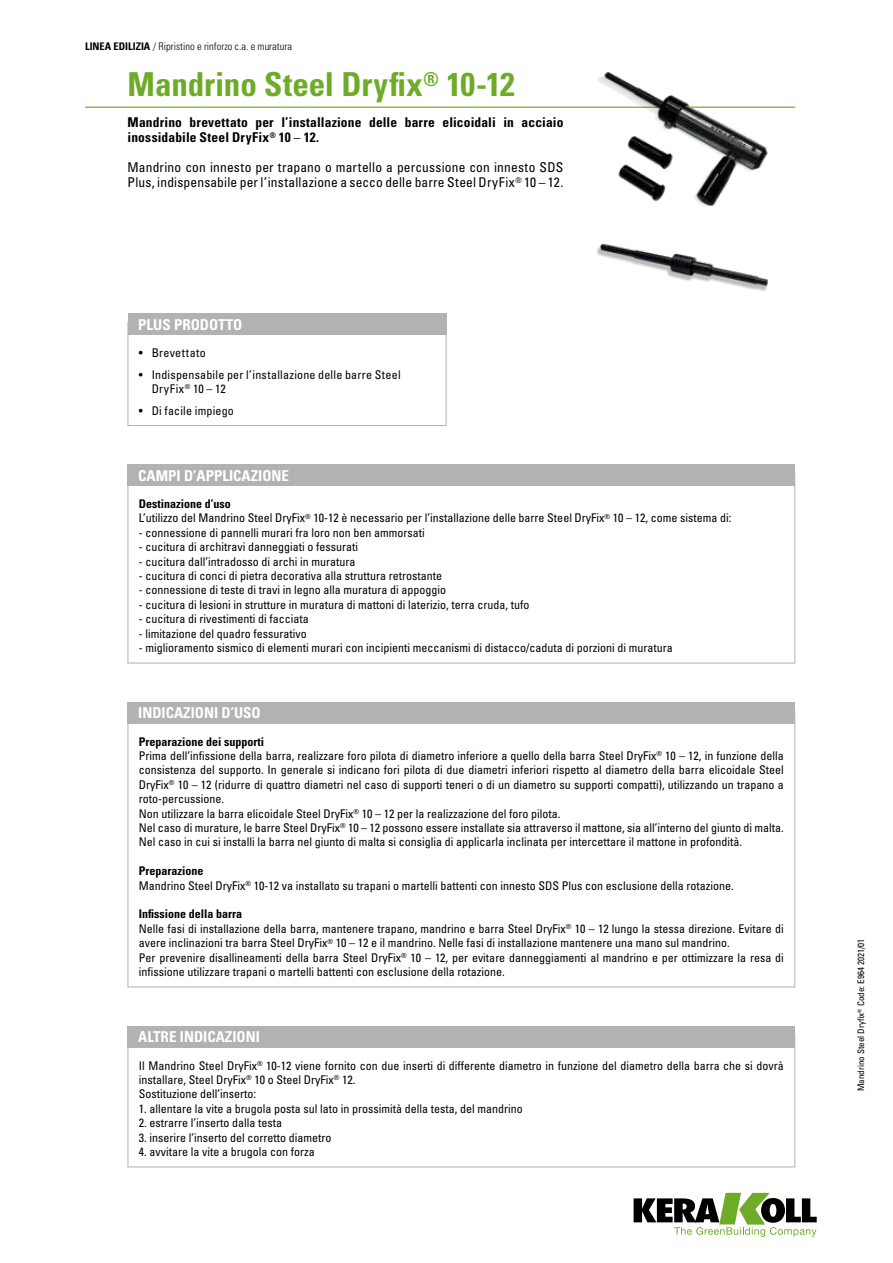
<style>
.page{position:relative;width:893px;height:1263px;background:#fff}
.page>*{position:absolute;margin:0;border:0;box-sizing:border-box;transform-origin:0 0}
.t1{font:700 condensed 33px "Univers LT Std";letter-spacing:-.005em;color:#6eab28}
.t2{font:700 condensed 15px "Univers LT Std";color:#fff}
.t3{font:condensed 13.5px/15px "Univers LT Std";letter-spacing:.015em;color:#000}
.t4{font:700 condensed 13.5px/15px "Univers LT Std";letter-spacing:.01em;color:#000}
.t5{font:condensed 12px/14.4px "Univers LT Std";color:#000}
.t6{font:condensed 12px/13.5px "Univers LT Std";letter-spacing:.02em;color:#000}
.t7{font:condensed 12px "Univers LT Std";letter-spacing:.03em;color:#000}
.t8{font:300 condensed 10.5px "Univers LT Std";color:#000}
.t9{font:condensed 9px "Univers LT Std";color:#000}
.s1{font-weight:700}
.s2{font-weight:400}
</style>
<div class="page">
<svg style="left:634px;top:1193px;width:183px;height:44px"></svg>
<hr style="left:85px;top:107px;width:710px;height:1px;background:#6eab28">
<div style="left:128px;top:322px;width:318px;height:104px;border:1px solid #b3b2b2"></div>
<div style="left:128px;top:314px;width:318px;height:21px;background:#b3b2b2"></div>
<div style="left:128px;top:465px;width:667px;height:21px;background:#b3b2b2"></div>
<div style="left:128px;top:702px;width:667px;height:21px;background:#b3b2b2"></div>
<div style="left:128px;top:1034px;width:667px;height:133px;border:1px solid #b3b2b2"></div>
<div style="left:128px;top:1026px;width:667px;height:21px;background:#b3b2b2"></div>
<img style="left:583px;top:72px;width:203px;height:135px">
<img style="left:596px;top:243px;width:172px;height:48px">
<p class="t8" style="left:85px;top:40px;width:209px"><span class="s1">LINEA EDILIZIA</span> / Ripristino e rinforzo c.a. e muratura</p>
<h1 class="t1" style="left:128px;top:64px;width:389px">Mandrino Steel Dryfix<sup>®</sup> 10-12</h1>
<p class="t4" style="left:128px;top:114px;width:437px">Mandrino brevettato per l’installazione delle barre elicoidali in acciaio inossidabile Steel DryFix<sup>®</sup> 10 <span class="s2">–</span> 12.</p>
<p class="t3" style="left:128px;top:159px;width:437px">Mandrino con innesto per trapano o martello a percussione con innesto SDS<br>Plus, indispensabile per l’installazione a secco delle barre Steel DryFix<sup>®</sup> 10 – 12.</p>
<p class="t2" style="left:138px;top:315px;width:106px">PLUS PRODOTTO</p>
<p class="t7" style="left:139px;top:345px;width:68px">• Brevettato</p>
<p class="t6" style="left:152px;top:368px;width:250px;text-indent:-13px">• Indispensabile per l’installazione delle barre Steel<br>DryFix<sup>®</sup> 10 – 12</p>
<p class="t5" style="left:139px;top:403px;width:97px">• Di facile impiego</p>
<p class="t2" style="left:138px;top:466px;width:152px">CAMPI D’APPLICAZIONE</p>
<p class="t5" style="left:139px;top:496px;width:594px"><span class="s1">Destinazione d’uso<br></span>L’utilizzo del Mandrino Steel DryFix<sup>®</sup> 10-12 è necessario per l’installazione delle barre Steel DryFix<sup>®</sup> 10 – 12, come sistema di:</p>
<p class="t5" style="left:139px;top:525px;width:287px">- connessione di pannelli murari fra loro non ben ammorsati</p>
<p class="t5" style="left:139px;top:540px;width:221px">- cucitura di architravi danneggiati o fessurati</p>
<p class="t5" style="left:139px;top:554px;width:218px">- cucitura dall’intradosso di archi in muratura</p>
<p class="t5" style="left:139px;top:568px;width:305px">- cucitura di conci di pietra decorativa alla struttura retrostante</p>
<p class="t5" style="left:139px;top:583px;width:309px">- connessione di teste di travi in legno alla muratura di appoggio</p>
<p class="t5" style="left:139px;top:597px;width:392px">- cucitura di lesioni in strutture in muratura di mattoni di laterizio, terra cruda, tufo</p>
<p class="t5" style="left:139px;top:612px;width:171px">- cucitura di rivestimenti di facciata</p>
<p class="t5" style="left:139px;top:626px;width:169px">- limitazione del quadro fessurativo</p>
<p class="t5" style="left:139px;top:640px;width:535px">- miglioramento sismico di elementi murari con incipienti meccanismi di distacco/caduta di porzioni di muratura</p>
<p class="t2" style="left:138px;top:704px;width:124px">INDICAZIONI D’USO</p>
<p class="t5" style="left:139px;top:734px;width:646px"><span class="s1">Preparazione dei supporti<br></span>Prima dell’infissione della barra, realizzare foro pilota di diametro inferiore a quello della barra Steel DryFix<sup>®</sup> 10 – 12, in funzione della consistenza del supporto. In generale si indicano fori pilota di due diametri inferiori rispetto al diametro della barra elicoidale Steel DryFix<sup>®</sup> 10 – 12 (ridurre di quattro diametri nel caso di supporti teneri o di un diametro su supporti compatti), utilizzando un trapano a roto-percussione.<br>Non utilizzare la barra elicoidale Steel DryFix<sup>®</sup> 10 – 12 per la realizzazione del foro pilota.<br>Nel caso di murature, le barre Steel DryFix<sup>®</sup> 10 – 12 possono essere installate sia attraverso il mattone, sia all’interno del giunto di malta.<br>Nel caso in cui si installi la barra nel giunto di malta si consiglia di applicarla inclinata per intercettare il mattone in profondità.</p>
<p class="t5" style="left:139px;top:863px;width:596px"><span class="s1">Preparazione<br></span>Mandrino Steel DryFix<sup>®</sup> 10-12 va installato su trapani o martelli battenti con innesto SDS Plus con esclusione della rotazione.</p>
<p class="t5" style="left:139px;top:907px;width:646px"><span class="s1">Infissione della barra<br></span>Nelle fasi di installazione della barra, mantenere trapano, mandrino e barra Steel DryFix<sup>®</sup> 10 – 12 lungo la stessa direzione. Evitare di avere inclinazioni tra barra Steel DryFix<sup>®</sup> 10 – 12 e il mandrino. Nelle fasi di installazione mantenere una mano sul mandrino.<br>Per prevenire disallineamenti della barra Steel DryFix<sup>®</sup> 10 – 12, per evitare danneggiamenti al mandrino e per ottimizzare la resa di infissione utilizzare trapani o martelli battenti con esclusione della rotazione.</p>
<p class="t2" style="left:138px;top:1027px;width:123px">ALTRE INDICAZIONI</p>
<p class="t5" style="left:139px;top:1058px;width:646px">Il Mandrino Steel DryFix<sup>®</sup> 10-12 viene fornito con due inserti di differente diametro in funzione del diametro della barra che si dovrà installare, Steel DryFix<sup>®</sup> 10 o Steel DryFix<sup>®</sup> 12.<br>Sostituzione dell’inserto:</p>
<p class="t5" style="left:139px;top:1101px;width:385px">1. allentare la vite a brugola posta sul lato in prossimità della testa, del mandrino</p>
<p class="t5" style="left:139px;top:1115px;width:145px">2. estrarre l’inserto dalla testa</p>
<p class="t5" style="left:139px;top:1130px;width:194px">3. inserire l’inserto del corretto diametro</p>
<p class="t5" style="left:139px;top:1144px;width:177px">4. avvitare la vite a brugola con forza</p>
<p class="t9" style="left:855px;top:1091px;width:154px;rotate:-90deg">Mandrino Steel Dryfix<sup>®</sup> Code: E964 2021/01</p>
</div>
